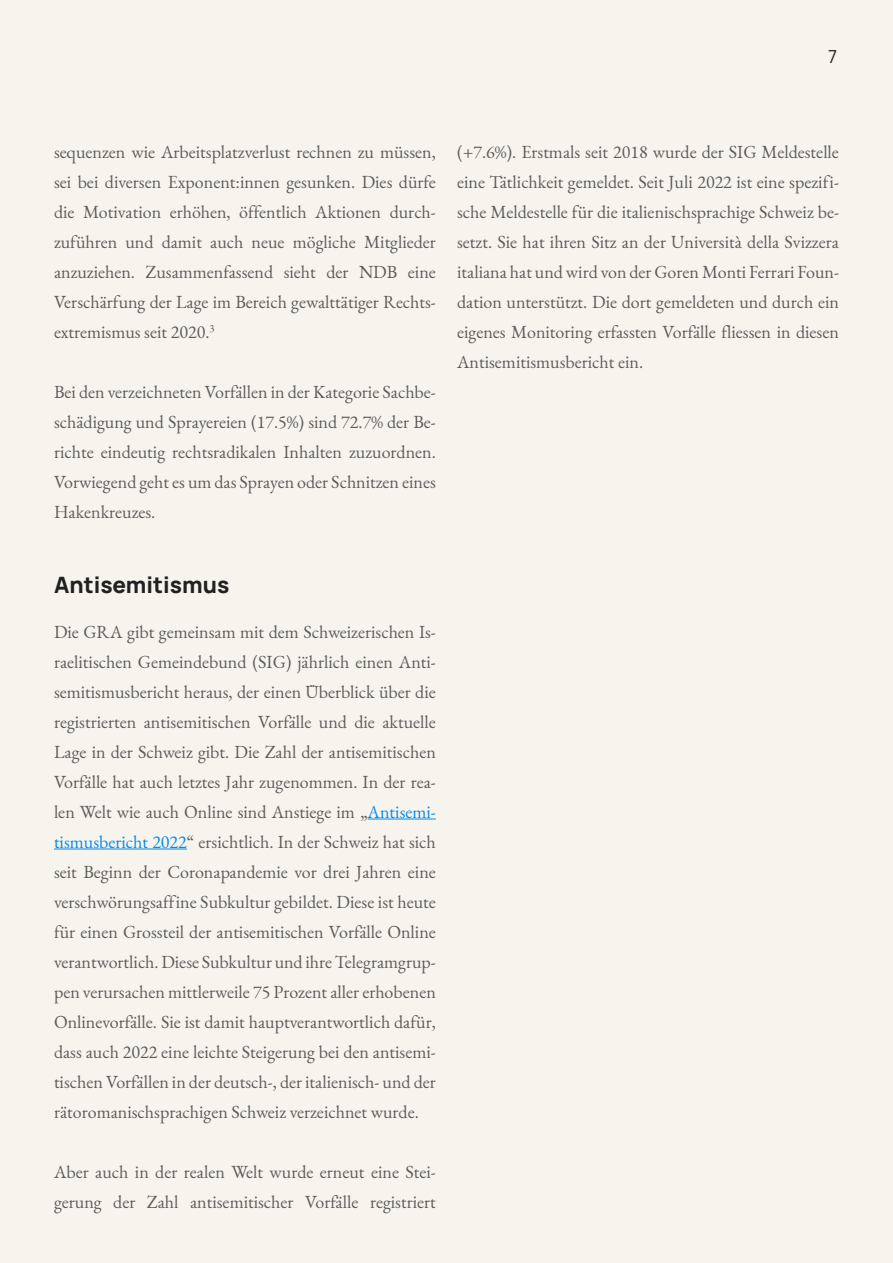
<style>
.page{position:relative;width:893px;height:1263px;background:#f7f4ed}
.page>*{position:absolute;margin:0;border:0;box-sizing:border-box;transform-origin:0 0}
.t1{font:200 22.5px "Manrope";color:#212121}
.t2{font:18px/30px "EB Garamond";color:#5c5c5c;text-align:justify}
.t3{font:200 18px "Manrope";color:#212121}
.s1{color:#008ced}
</style>
<div class="page">
<hr style="left:368px;top:818px;width:68px;height:1px;background:#008ced">
<hr style="left:54px;top:848px;width:133px;height:1px;background:#008ced">
<p class="t3" style="left:828px;top:44px;width:11px">7</p>
<p class="t2" style="left:54px;top:137px;width:383px">sequenzen wie Arbeitsplatzverlust rechnen zu müssen, sei bei diversen Exponent:innen gesunken. Dies dürfe die Motivation erhöhen, öffentlich Aktionen durch&shy;zuführen und damit auch neue mögliche Mitglieder anzuziehen. Zusammenfassend sieht der NDB eine Verschärfung der Lage im Bereich gewalttätiger Rechts&shy;extremismus seit 2020.<sup>3</sup></p>
<p class="t2" style="left:54px;top:377px;width:383px">Bei den verzeichneten Vorfällen in der Kategorie Sachbe&shy;schädigung und Sprayereien (17.5%) sind 72.7% der Be&shy;richte eindeutig rechtsradikalen Inhalten zuzuordnen.<br>Vorwiegend geht es um das Sprayen oder Schnitzen eines Hakenkreuzes.</p>
<p class="t2" style="left:457px;top:137px;width:383px">(+7.6%). Erstmals seit 2018 wurde der SIG Meldestelle eine Tätlichkeit gemeldet. Seit Juli 2022 ist eine spezifi&shy;sche Meldestelle für die italienischsprachige Schweiz be&shy;setzt. Sie hat ihren Sitz an der Università della Svizzera italiana hat und wird von der Goren Monti Ferrari Foun&shy;dation unterstützt. Die dort gemeldeten und durch ein eigenes Monitoring erfassten Vorfälle fliessen in diesen Antisemitismusbericht ein.</p>
<p class="t1" style="left:54px;top:569px;width:177px">Antisemitismus</p>
<p class="t2" style="left:54px;top:617px;width:383px">Die GRA gibt gemeinsam mit dem Schweizerischen Is&shy;raelitischen Gemeindebund (SIG) jährlich einen Anti&shy;semitismusbericht heraus, der einen Überblick über die registrierten antisemitischen Vorfälle und die aktuelle Lage in der Schweiz gibt. Die Zahl der antisemitischen Vorfälle hat auch letztes Jahr zugenommen. In der rea&shy;len Welt wie auch Online sind Anstiege im „<span class="s1">Antisemi&shy;tismusbericht 2022</span>“ ersichtlich. In der Schweiz hat sich seit Beginn der Coronapandemie vor drei Jahren eine verschwörungsaffine Subkultur gebildet. Diese ist heute für einen Grossteil der antisemitischen Vorfälle Online verantwortlich. Diese Subkultur und ihre Telegramgrup&shy;pen verursachen mittlerweile 75 Prozent aller erhobenen Onlinevorfälle. Sie ist damit hauptverantwortlich dafür, dass auch 2022 eine leichte Steigerung bei den antisemi&shy;tischen Vorfällen in der deutsch-, der italienisch- und der rätoromanischsprachigen Schweiz verzeichnet wurde.</p>
<p class="t2" style="left:54px;top:1157px;width:383px">Aber auch in der realen Welt wurde erneut eine Stei&shy;gerung der Zahl antisemitischer Vorfälle registriert</p>
</div>
